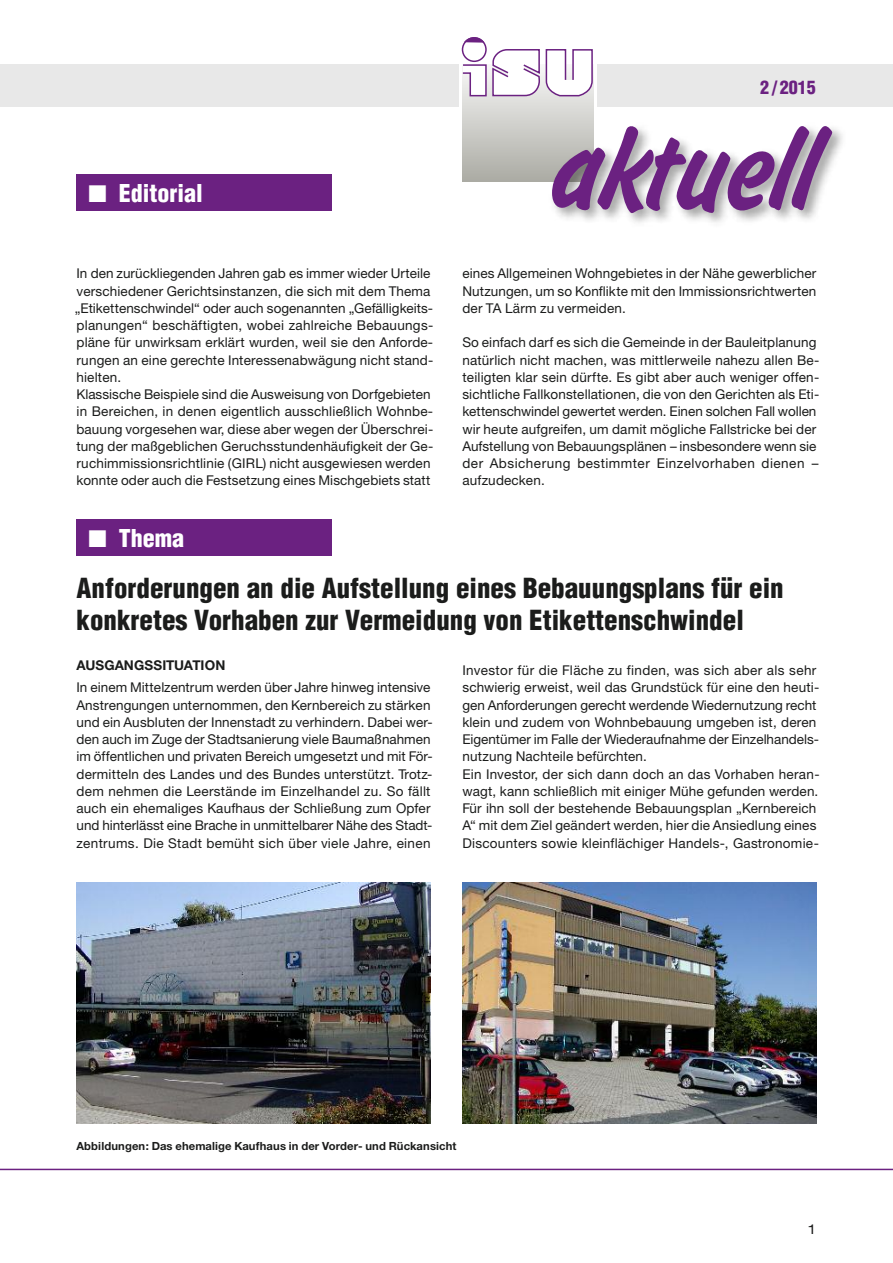
<style>
.page{position:relative;width:893px;height:1263px;background:#fff}
.page>*{position:absolute;margin:0;border:0;box-sizing:border-box;transform-origin:0 0}
.t1{font:900 condensed 27px/32.4px "Helvetica";color:#1b1c1b}
.t2{font:900 condensed 24px "Helvetica";color:#fff}
.t3{font:900 condensed 18px "Helvetica";color:#6b2181}
.t4{font:13.5px/17.2px "Helvetica Neue";letter-spacing:.01em;color:#1b1c1b}
.t5{font:700 13.5px "Helvetica Neue";letter-spacing:.005em;color:#1b1c1b}
.t6{font:13.5px "Helvetica Neue";letter-spacing:.01em;color:#1b1c1b;scale:1.17 1}
.t7{font:700 11.25px "Helvetica Neue";letter-spacing:.01em;color:#1b1c1b}
</style>
<div class="page">
<img style="left:77px;top:882px;width:354px;height:242px">
<img style="left:462px;top:882px;width:354px;height:242px">
<div style="left:77px;top:520px;width:255px;height:36px;background:#6b2181"></div>
<div style="left:77px;top:175px;width:255px;height:36px;background:#6b2181"></div>
<div style="left:0;top:64px;width:893px;height:42px;background:#e8e8e8"></div>
<hr style="left:0;top:1169px;width:893px;height:1px;background:#6b2181">
<div style="left:459px;top:62px;width:138px;height:61px;background:#fff"></div>
<svg style="left:462px;top:97px;width:131px;height:85px;background:#c9c9c4"></svg>
<img style="left:545px;top:119px;width:298px;height:104px">
<svg style="left:552px;top:124px;width:281px;height:90px"></svg>
<svg style="left:461px;top:37px;width:133px;height:60px"></svg>
<h2 class="t2" style="left:89px;top:179px;width:116px">■ Editorial</h2>
<h3 class="t3" style="left:760px;top:77px;width:57px">2/ 2015</h3>
<p class="t4" style="left:75px;top:266px;width:360px">In den zurückliegenden Jahren gab es immer wieder Urteile verschiedener Gerichtsinstanzen, die sich mit dem Thema „Etikettenschwindel“ oder auch sogenannten „Gefälligkeits&shy;planungen“ beschäftigten, wobei zahlreiche Bebauungs&shy;pläne für unwirksam erklärt wurden, weil sie den Anforde&shy;rungen an eine gerechte Interessenabwägung nicht stand&shy;hielten.<br>Klassische Beispiele sind die Ausweisung von Dorfgebieten in Bereichen, in denen eigentlich ausschließlich Wohnbe&shy;bauung vorgesehen war, diese aber wegen der Überschrei&shy;tung der maßgeblichen Geruchsstundenhäufigkeit der Ge&shy;ruchimmissionsrichtlinie (GIRL) nicht ausgewiesen werden konnte oder auch die Festsetzung eines Mischgebiets statt</p>
<p class="t4" style="left:462px;top:266px;width:355px;text-align:justify">eines Allgemeinen Wohngebietes in der Nähe gewerblicher Nutzungen, um so Konflikte mit den Immissionsrichtwerten der TA Lärm zu vermeiden.</p>
<p class="t4" style="left:462px;top:335px;width:358px">So einfach darf es sich die Gemeinde in der Bauleitplanung natürlich nicht machen, was mittlerweile nahezu allen Be&shy;teiligten klar sein dürfte. Es gibt aber auch weniger offen&shy;sichtliche Fallkonstellationen, die von den Gerichten als Eti&shy;kettenschwindel gewertet werden. Einen solchen Fall wollen wir heute aufgreifen, um damit mögliche Fallstricke bei der Aufstellung von Bebauungsplänen – insbesondere wenn sie der Absicherung bestimmter Einzelvorhaben dienen – aufzudecken.</p>
<h2 class="t2" style="left:89px;top:524px;width:97px">■ Thema</h2>
<h1 class="t1" style="left:77px;top:572px;width:709px">Anforderungen an die Aufstellung eines Bebauungsplans für ein konkretes Vorhaben zur Vermeidung von Etikettenschwindel</h1>
<p class="t5" style="left:77px;top:661px;width:150px">AUSGANGSSITUATION</p>
<p class="t4" style="left:77px;top:680px;width:358px">In einem Mittelzentrum werden über Jahre hinweg intensive Anstrengungen unternommen, den Kernbereich zu stärken und ein Ausbluten der Innenstadt zu verhindern. Dabei wer&shy;den auch im Zuge der Stadtsanierung viele Baumaßnahmen im öffentlichen und privaten Bereich umgesetzt und mit För&shy;dermitteln des Landes und des Bundes unterstützt. Trotz&shy;dem nehmen die Leerstände im Einzelhandel zu. So fällt auch ein ehemaliges Kaufhaus der Schließung zum Opfer und hinterlässt eine Brache in unmittelbarer Nähe des Stadt&shy;zentrums. Die Stadt bemüht sich über viele Jahre, einen</p>
<p class="t4" style="left:462px;top:663px;width:359px">Investor für die Fläche zu finden, was sich aber als sehr schwierig erweist, weil das Grundstück für eine den heuti&shy;gen Anforderungen gerecht werdende Wiedernutzung recht klein und zudem von Wohnbebauung umgeben ist, deren Eigentümer im Falle der Wiederaufnahme der Einzelhandels&shy;nutzung Nachteile befürchten.<br>Ein Investor, der sich dann doch an das Vorhaben heran&shy;wagt, kann schließlich mit einiger Mühe gefunden werden.<br>Für ihn soll der bestehende Bebauungsplan „Kernbereich A“ mit dem Ziel geändert werden, hier die Ansiedlung eines Discounters sowie kleinflächiger Handels-, Gastronomie-</p>
<p class="t7" style="left:77px;top:1142px;width:381px">Abbildungen: Das ehemalige Kaufhaus in der Vorder- und Rückansicht</p>
<p class="t6" style="left:808px;top:1225px;width:9px">1</p>
</div>
